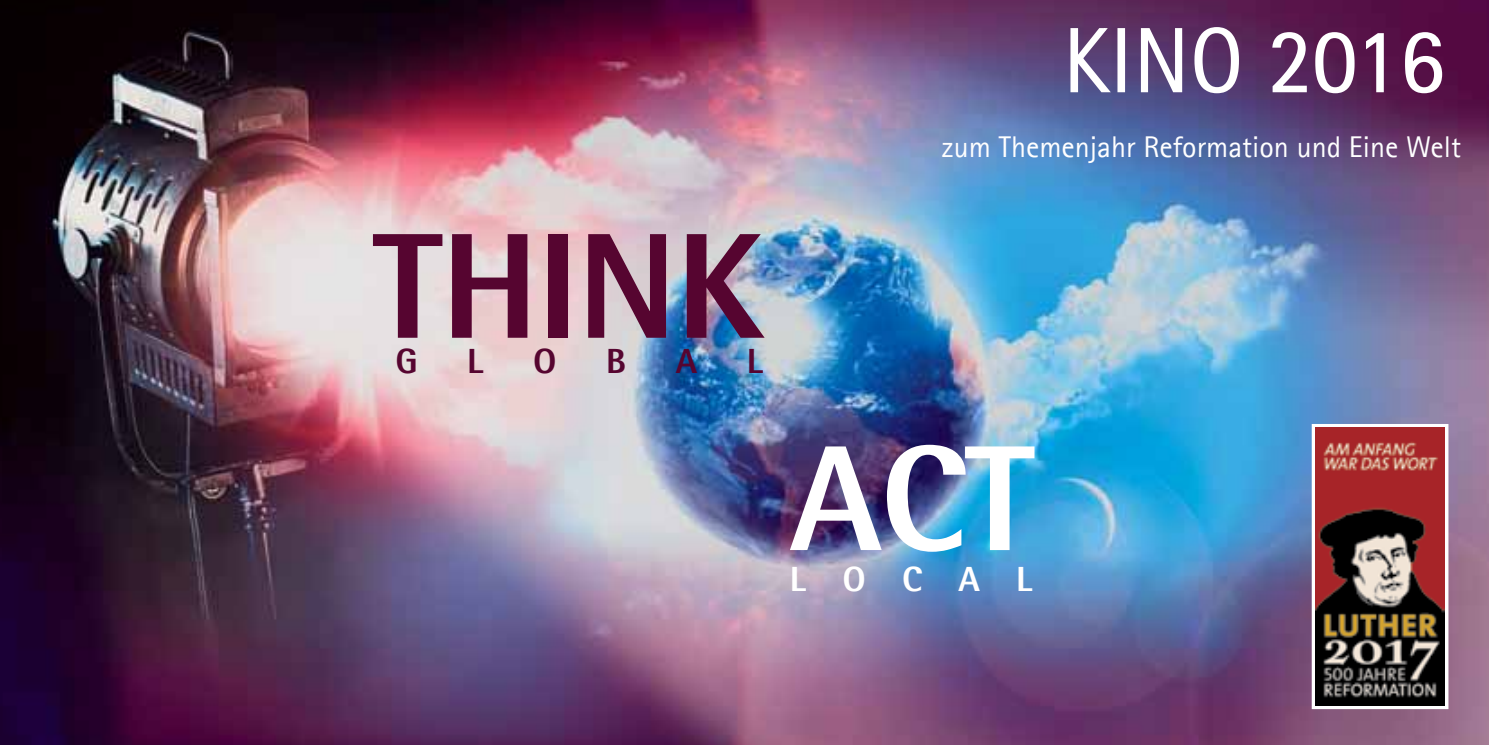
<style>
.page{position:relative;width:1489px;height:745px;background:#fff}
.page>*{position:absolute;margin:0;border:0;box-sizing:border-box;transform-origin:0 0}
.t1{font:800 150px "Agfa Rotis Semisans";letter-spacing:-.01em;color:#560530}
.t2{font:800 150px "Agfa Rotis Semisans";color:#fff}
.t3{font:300 90px "Agfa Rotis Semisans";letter-spacing:.02em;color:#fff}
.t4{font:800 35px "Agfa Rotis Semisans";color:#560530}
.t5{font:800 35px "Agfa Rotis Semisans";letter-spacing:1.035em;color:#fff}
.t6{font:30px "Agfa Rotis Sans Serif";color:#fff}
</style>
<div class="page">
<img style="left:0;top:0;width:1488px;height:744px">
<svg style="left:1311px;top:423px;width:137px;height:285px"></svg>
<img style="left:1315px;top:427px;width:129px;height:278px">
<svg style="left:1069px;top:27px;width:42px;height:67px"></svg>
<div style="left:1117px;top:28px;width:7px;height:64px;border:2px solid #fff"></div>
<svg style="left:1139px;top:27px;width:44px;height:66px"></svg>
<svg style="left:1193px;top:26px;width:46px;height:68px"></svg>
<svg style="left:1271px;top:31px;width:36px;height:62px"></svg>
<svg style="left:1314px;top:31px;width:41px;height:63px"></svg>
<svg style="left:1364px;top:32px;width:20px;height:61px"></svg>
<svg style="left:1403px;top:31px;width:40px;height:63px"></svg>
<h1 class="t1" style="left:373px;top:191px;width:393px">THINK</h1>
<p class="t4" style="left:395px;top:339px;width:24px">G</p>
<p class="t4" style="left:467px;top:339px;width:18px">L</p>
<p class="t4" style="left:533px;top:339px;width:25px">O</p>
<p class="t4" style="left:606px;top:339px;width:22px">B</p>
<p class="t4" style="left:675px;top:339px;width:23px">A</p>
<p class="t4" style="left:746px;top:339px;width:18px">L</p>
<h2 class="t3" style="left:1063px;top:9px;width:381px">Kino 2016</h2>
<p class="t6" style="left:941px;top:129px;width:521px">zum Themenjahr Reformation und Eine Welt</p>
<h1 class="t2" style="left:789px;top:403px;width:246px">ACT</h1>
<p class="t5" style="left:789px;top:556px;width:244px">LOCAL</p>
</div>
